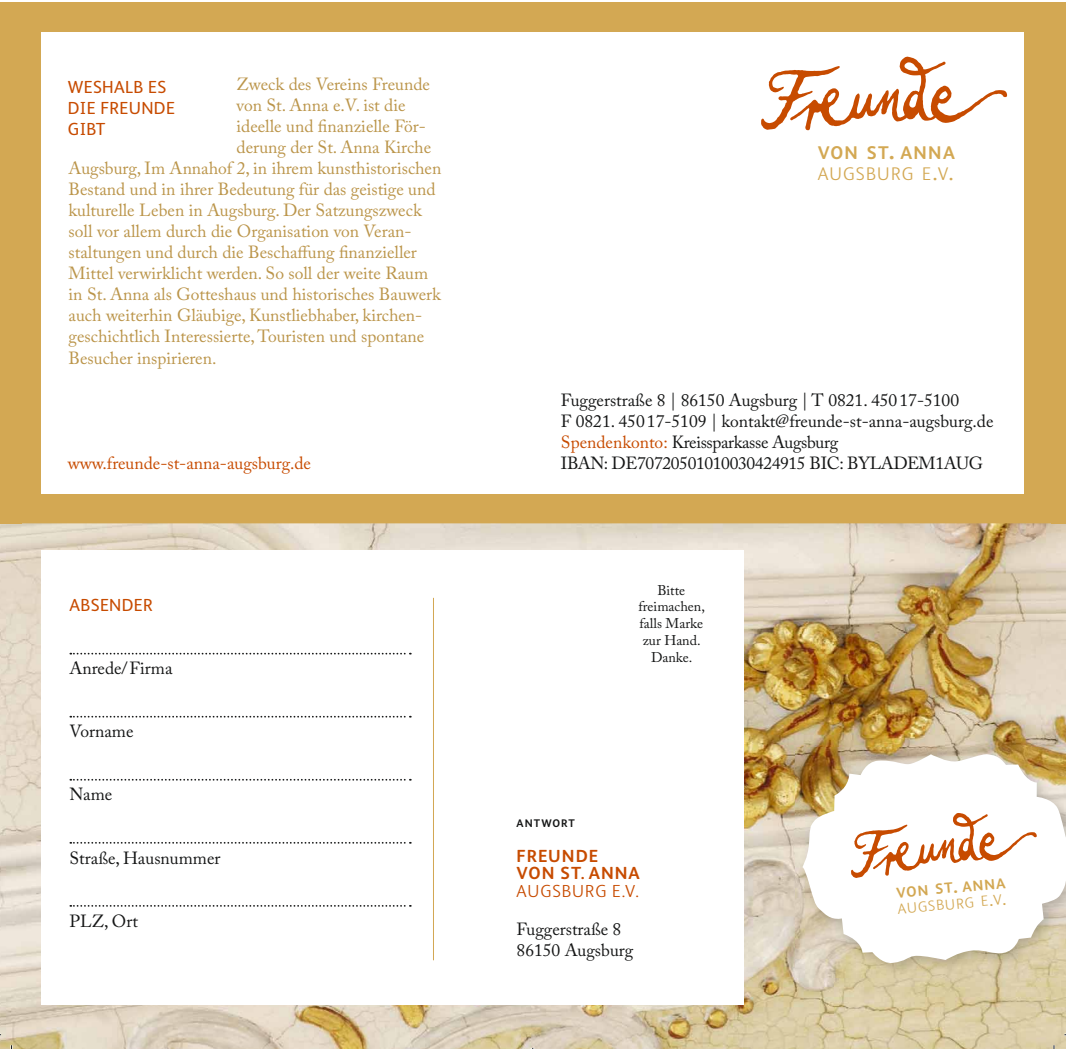
<style>
.page{position:relative;width:1066px;height:1049px;background:#fff}
.page>*{position:absolute;margin:0;border:0;box-sizing:border-box;transform-origin:0 0}
.t1{font:300 18.38px/21.2px "FS Albert";letter-spacing:.06em;color:#d3a853}
.t2{font:17.5px "Adobe Caslon Pro";color:#bb954a}
.t3{font:17.5px/21px "Adobe Caslon Pro";color:#151616}
.t4{font:17.5px/21px "FS Albert";letter-spacing:.02em;color:#c74b00}
.t5{font:17.5px "Adobe Caslon Pro";color:#c74b00}
.t6{font:700 17.5px/17.5px "FS Albert";letter-spacing:.06em;color:#c74b00}
.t7{font:300 17.5px "FS Albert";letter-spacing:.05em;color:#c74b00}
.t8{font:300 14.7px/16.1px "FS Albert";color:#d3a853}
.t9{font:14px/16.8px "Adobe Caslon Pro";color:#151616;text-align:center}
.t10{font:700 11.03px "FS Albert";letter-spacing:.09em;color:#151616}
.s1{font-weight:700}
.s2{font-weight:700;font-size:26.25px}
.s3{font-size:26.25px}
.s4{color:#c74b00}
.s5{font-weight:700;font-size:21px}
.s6{font-size:21px}
</style>
<div class="page">
<div style="left:12px;top:2px;width:1041px;height:521px;background:#d3a853"></div>
<div style="left:41px;top:32px;width:983px;height:461px;background:#fff"></div>
<svg style="left:761px;top:56px;width:245px;height:74px"></svg>
<img style="left:0;top:523px;width:1065px;height:525px">
<div style="left:41px;top:550px;width:702px;height:454px;background:#fff"></div>
<svg style="left:70px;top:652px;width:341px;height:2px"></svg>
<svg style="left:70px;top:715px;width:341px;height:2px"></svg>
<svg style="left:70px;top:778px;width:341px;height:2px"></svg>
<svg style="left:70px;top:841px;width:341px;height:2px"></svg>
<svg style="left:70px;top:905px;width:341px;height:1px"></svg>
<hr style="left:433px;top:597px;width:1px;height:362px;background:#d3a853">
<img style="left:795px;top:747px;width:270px;height:229px">
<svg style="left:802px;top:753px;width:263px;height:210px"></svg>
<svg style="left:850px;top:812px;width:186px;height:65px"></svg>
<div style="left:1051px;top:2px;width:14px;height:521px;background:#d3a853"></div>
<div style="left:0;top:2px;width:21px;height:521px;background:#d3a853"></div>
<svg style="left:10px;top:1044px;width:3px;height:4px"></svg>
<svg style="left:523px;top:1047px;width:19px;height:2px"></svg>
<p class="t2" style="left:236px;top:78px;width:195px">Zweck des Vereins Freunde</p>
<p class="t2" style="left:236px;top:99px;width:170px">von St. Anna e.V. ist die</p>
<p class="t2" style="left:236px;top:120px;width:191px">ideelle und finanzielle För-</p>
<p class="t2" style="left:236px;top:141px;width:196px">derung der St. Anna Kirche</p>
<p class="t2" style="left:69px;top:162px;width:374px">Augsburg, Im Annahof 2, in ihrem kunsthistorischen</p>
<p class="t2" style="left:69px;top:183px;width:368px">Bestand und in ihrer Bedeutung für das geistige und</p>
<p class="t2" style="left:69px;top:204px;width:354px">kulturelle Leben in Augsburg. Der Satzungszweck</p>
<p class="t2" style="left:69px;top:225px;width:344px">soll vor allem durch die Organisation von Veran-</p>
<p class="t2" style="left:69px;top:246px;width:350px">staltungen und durch die Beschaffung finanzieller</p>
<p class="t2" style="left:69px;top:267px;width:361px">Mittel verwirklicht werden. So soll der weite Raum</p>
<p class="t2" style="left:69px;top:288px;width:373px">in St. Anna als Gotteshaus und historisches Bauwerk</p>
<p class="t2" style="left:69px;top:309px;width:355px">auch weiterhin Gläubige, Kunstliebhaber, kirchen-</p>
<p class="t2" style="left:69px;top:330px;width:357px">geschichtlich Interessierte, Touristen und spontane</p>
<p class="t2" style="left:69px;top:351px;width:149px">Besucher inspirieren.</p>
<p class="t4" style="left:68px;top:79px;width:109px">WESHALB ES<br>DIE FREUNDE<br>GIBT</p>
<p class="t5" style="left:68px;top:456px;width:245px">www.freunde-st-anna-augsburg.de</p>
<p class="t4" style="left:69px;top:596px;width:85px">ABSENDER</p>
<p class="t3" style="left:69px;top:660px;width:105px">Anrede/Firma</p>
<p class="t3" style="left:69px;top:723px;width:66px">Vorname</p>
<p class="t3" style="left:69px;top:786px;width:44px">Name</p>
<p class="t3" style="left:69px;top:849px;width:152px">Straße, Hausnummer</p>
<p class="t3" style="left:69px;top:912px;width:70px">PLZ, Ort</p>
<p class="t1" style="left:817px;top:144px;width:139px"><span class="s1">VON ST</span><span class="s2">.</span> <span class="s1">ANNA<br></span>AUGSBURG E<span class="s3">.</span>V<span class="s3">.</span></p>
<p class="t3" style="left:561px;top:391px;width:434px">Fuggerstraße 8 | 86150 Augsburg | T 0821. 450 17-5100<br>F 0821. 450 17-5109 | kontakt@freunde-st-anna-augsburg.de <span class="s4">Spendenkonto:</span> Kreissparkasse Augsburg<br>IBAN: DE70720501010030424915 BIC: BYLADEM1AUG</p>
<p class="t9" style="left:638px;top:583px;width:68px">Bitte freimachen, falls Marke zur Hand.<br>Danke.</p>
<p class="t10" style="left:516px;top:818px;width:60px">ANTWORT</p>
<p class="t6" style="left:516px;top:848px;width:125px">FREUNDE<br>VON ST. ANNA</p>
<p class="t7" style="left:516px;top:884px;width:124px">AUGSBURG E.V.</p>
<p class="t3" style="left:516px;top:920px;width:118px">Fuggerstraße 8<br>86150 Augsburg</p>
<p class="t8" style="left:895px;top:885px;width:111px;rotate:-5deg"><span class="s1">VON ST</span><span class="s5">.</span> <span class="s1">ANNA<br></span>AUGSBURG E<span class="s6">.</span>V<span class="s6">.</span></p>
</div>
